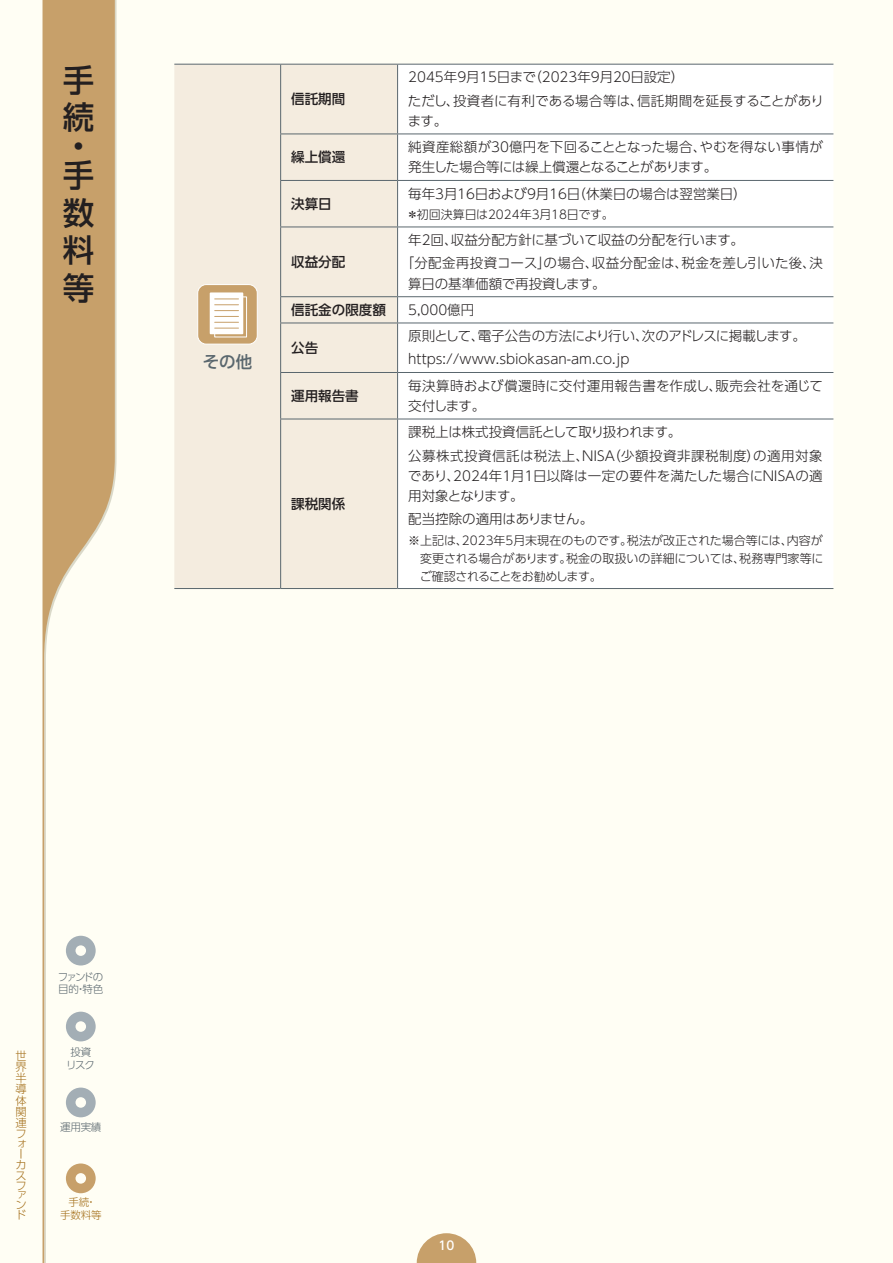
<style>
.page{position:relative;width:893px;height:1263px;background:#fffef4}
.page>*{position:absolute;margin:0;border:0;box-sizing:border-box;transform-origin:0 0}
.t1{font:500 31.5px/37.8px "UD Shin Go Pro";color:#231f20}
.A-11pt{font:500 16.5px "UD Shin Go Pro";color:#5a676e}
.F-9pt{font:300 13.5px/20.2px "UD Shin Go Pro";color:#231f20}
.F-9pt-2{font:300 13.5px/20.2px "UD Shin Go Pro";letter-spacing:.025em;color:#231f20}
.F-9ptM{font:500 13.5px "UD Shin Go Pro";color:#231f20}
.F-9pt-3{font:300 13.5px "UD Shin Go Pro";letter-spacing:-.045em;color:#231f20}
.F-9pt-4{font:300 13.5px "UD Shin Go Pro";letter-spacing:-.02em;color:#231f20}
.F-8pt注{font:300 12px/18px "UD Shin Go Pro";letter-spacing:-.005em;color:#231f20;text-align:justify}
.t2{font:500 12px "UD Shin Go Pro";color:#fff}
.t3{font:300 11.25px/10.6px "UD Shin Go Pro";color:#a6721e}
.t4{font:300 10.5px/12.6px "UD Shin Go Pro";letter-spacing:-.13em;color:#5a676e}
.t5{font:300 10.5px/12.6px "UD Shin Go Pro";letter-spacing:-.06em;color:#5a676e;text-align:center}
.t6{font:300 10.5px/12.6px "UD Shin Go Pro";letter-spacing:-.015em;color:#a6721e;text-align:center}
</style>
<div class="page">
<svg style="left:417px;top:1233px;width:59px;height:30px"></svg>
<svg style="left:43px;top:0;width:72px;height:1263px"></svg>
<svg style="left:66px;top:936px;width:30px;height:29px"></svg>
<svg style="left:66px;top:1012px;width:30px;height:29px"></svg>
<svg style="left:66px;top:1087px;width:30px;height:30px"></svg>
<svg style="left:66px;top:1163px;width:30px;height:30px"></svg>
<div style="left:174px;top:65px;width:223px;height:523px;background:#f4ecdf"></div>
<div style="left:398px;top:65px;width:435px;height:523px;background:#fff"></div>
<hr style="left:174px;top:588px;width:107px;height:1px;background:#5a676e">
<hr style="left:174px;top:64px;width:107px;height:1px;background:#5a676e">
<hr style="left:281px;top:64px;width:117px;height:1px;background:#5a676e">
<hr style="left:280px;top:65px;width:1px;height:69px;background:#5a676e">
<hr style="left:398px;top:64px;width:435px;height:1px;background:#5a676e">
<hr style="left:397px;top:65px;width:1px;height:69px;background:#5a676e">
<hr style="left:280px;top:134px;width:118px;height:1px;background:#5a676e">
<hr style="left:280px;top:134px;width:1px;height:46px;background:#5a676e">
<hr style="left:398px;top:134px;width:435px;height:1px;background:#5a676e">
<hr style="left:397px;top:134px;width:1px;height:46px;background:#5a676e">
<hr style="left:280px;top:180px;width:118px;height:1px;background:#5a676e">
<hr style="left:280px;top:181px;width:1px;height:46px;background:#5a676e">
<hr style="left:398px;top:180px;width:435px;height:1px;background:#5a676e">
<hr style="left:397px;top:181px;width:1px;height:46px;background:#5a676e">
<hr style="left:280px;top:227px;width:118px;height:1px;background:#5a676e">
<hr style="left:280px;top:227px;width:1px;height:69px;background:#5a676e">
<hr style="left:398px;top:227px;width:435px;height:1px;background:#5a676e">
<hr style="left:397px;top:227px;width:1px;height:69px;background:#5a676e">
<hr style="left:280px;top:296px;width:118px;height:1px;background:#5a676e">
<svg style="left:280px;top:297px;width:1px;height:26px"></svg>
<hr style="left:398px;top:296px;width:435px;height:1px;background:#5a676e">
<svg style="left:397px;top:297px;width:1px;height:26px"></svg>
<hr style="left:280px;top:323px;width:118px;height:1px;background:#5a676e">
<hr style="left:280px;top:323px;width:1px;height:49px;background:#5a676e">
<hr style="left:398px;top:323px;width:435px;height:1px;background:#5a676e">
<hr style="left:397px;top:323px;width:1px;height:49px;background:#5a676e">
<hr style="left:280px;top:372px;width:118px;height:1px;background:#5a676e">
<hr style="left:280px;top:373px;width:1px;height:46px;background:#5a676e">
<hr style="left:398px;top:372px;width:435px;height:1px;background:#5a676e">
<hr style="left:397px;top:373px;width:1px;height:46px;background:#5a676e">
<hr style="left:280px;top:419px;width:118px;height:1px;background:#5a676e">
<hr style="left:280px;top:419px;width:1px;height:169px;background:#5a676e">
<hr style="left:398px;top:419px;width:435px;height:1px;background:#5a676e">
<hr style="left:397px;top:419px;width:1px;height:169px;background:#5a676e">
<hr style="left:281px;top:588px;width:117px;height:1px;background:#5a676e">
<hr style="left:398px;top:588px;width:435px;height:1px;background:#5a676e">
<div style="left:198px;top:285px;width:59px;height:59px;background:#c7a06a;border-radius:9px"></div>
<div style="left:197px;top:284px;width:61px;height:60px;border:1px solid #fff;border-radius:9px"></div>
<div style="left:211px;top:293px;width:31px;height:40px;background:linear-gradient(to bottom,#fff,#fff)"></div>
<div style="left:210px;top:292px;width:33px;height:42px;border:2px solid #fff"></div>
<div style="left:214px;top:296px;width:33px;height:41px;border:1px solid #fff"></div>
<svg style="left:215px;top:299px;width:23px;height:30px"></svg>
<h1 class="t1" style="left:63px;top:60px;width:32px">手続</h1>
<h1 class="t1" style="left:63px;top:131px;width:32px;line-height:28.8px">・手</h1>
<h1 class="t1" style="left:63px;top:193px;width:33px;text-align:justify">数料等</h1>
<p class="A-11pt" style="left:203px;top:349px;width:51px">その他</p>
<p class="F-9ptM" style="left:291px;top:88px;width:55px">信託期間</p>
<p class="F-9pt" style="left:408px;top:67px;width:278px">2045年9月15日まで（2023年9月20日設定）</p>
<p class="F-9pt" style="left:408px;top:90px;width:418px">ただし、投資者に有利である場合等は、信託期間を延長することがあります。</p>
<p class="F-9ptM" style="left:291px;top:146px;width:55px">繰上償還</p>
<p class="F-9pt" style="left:408px;top:136px;width:416px">純資産総額が30億円を下回ることとなった場合、やむを得ない事情が発生した場合等には繰上償還となることがあります。</p>
<p class="F-9ptM" style="left:291px;top:193px;width:42px">決算日</p>
<p class="F-9pt" style="left:408px;top:183px;width:340px">毎年3月16日および9月16日（休業日の場合は翌営業日）</p>
<p class="F-8pt注" style="left:407px;top:205px;width:209px">＊初回決算日は2024年3月18日です。</p>
<p class="F-9ptM" style="left:291px;top:251px;width:55px">収益分配</p>
<p class="F-9pt" style="left:408px;top:229px;width:337px">年2回、収益分配方針に基づいて収益の分配を行います。</p>
<p class="F-9pt" style="left:408px;top:253px;width:416px;text-indent:-7px">「分配金再投資コース」の場合、収益分配金は、税金を差し引いた後、決算日の基準価額で再投資します。</p>
<p class="F-9ptM" style="left:291px;top:299px;width:96px">信託金の限度額</p>
<p class="F-9pt" style="left:408px;top:299px;width:68px">5,000億円</p>
<p class="F-9ptM" style="left:291px;top:337px;width:28px">公告</p>
<p class="F-9pt-3" style="left:408px;top:325px;width:399px">原則として、電子公告の方法により行い、次のアドレスに掲載します。</p>
<p class="F-9pt" style="left:408px;top:349px;width:223px">https://www.sbiokasan-am.co.jp</p>
<p class="F-9ptM" style="left:291px;top:385px;width:69px">運用報告書</p>
<p class="F-9pt-2" style="left:408px;top:375px;width:416px">毎決算時および償還時に交付運用報告書を作成し、販売会社を通じて交付します。</p>
<p class="F-9ptM" style="left:291px;top:493px;width:55px">課税関係</p>
<p class="F-9pt-4" style="left:408px;top:421px;width:275px">課税上は株式投資信託として取り扱われます。</p>
<p class="F-9pt" style="left:408px;top:445px;width:416px;text-align:justify">公募株式投資信託は税法上、NISA（少額投資非課税制度）の適用対象であり、2024年1月1日以降は一定の要件を満たした場合にNISAの適用対象となります。</p>
<p class="F-9pt" style="left:408px;top:508px;width:186px">配当控除の適用はありません。</p>
<p class="F-8pt注" style="left:420px;top:531px;width:405px;text-indent:-12px">※上記は、2023年5月末現在のものです。税法が改正された場合等には、内容が変更される場合があります。税金の取扱いの詳細については、税務専門家等にご確認されることをお勧めします。</p>
<p class="t3" style="left:16px;top:1049px;width:12px">世界半導体関連フォーカスファン</p>
<p class="t3" style="left:16px;top:1209px;width:12px">ド</p>
<p class="t4" style="left:58px;top:970px;width:47px">ファンドの目的・特色</p>
<p class="t5" style="left:66px;top:1045px;width:30px">投資リスク</p>
<p class="t5" style="left:60px;top:1120px;width:43px">運用実績</p>
<p class="t6" style="left:60px;top:1195px;width:43px">手続・<br>手数料等</p>
<p class="t2" style="left:439px;top:1236px;width:17px">10</p>
</div>
